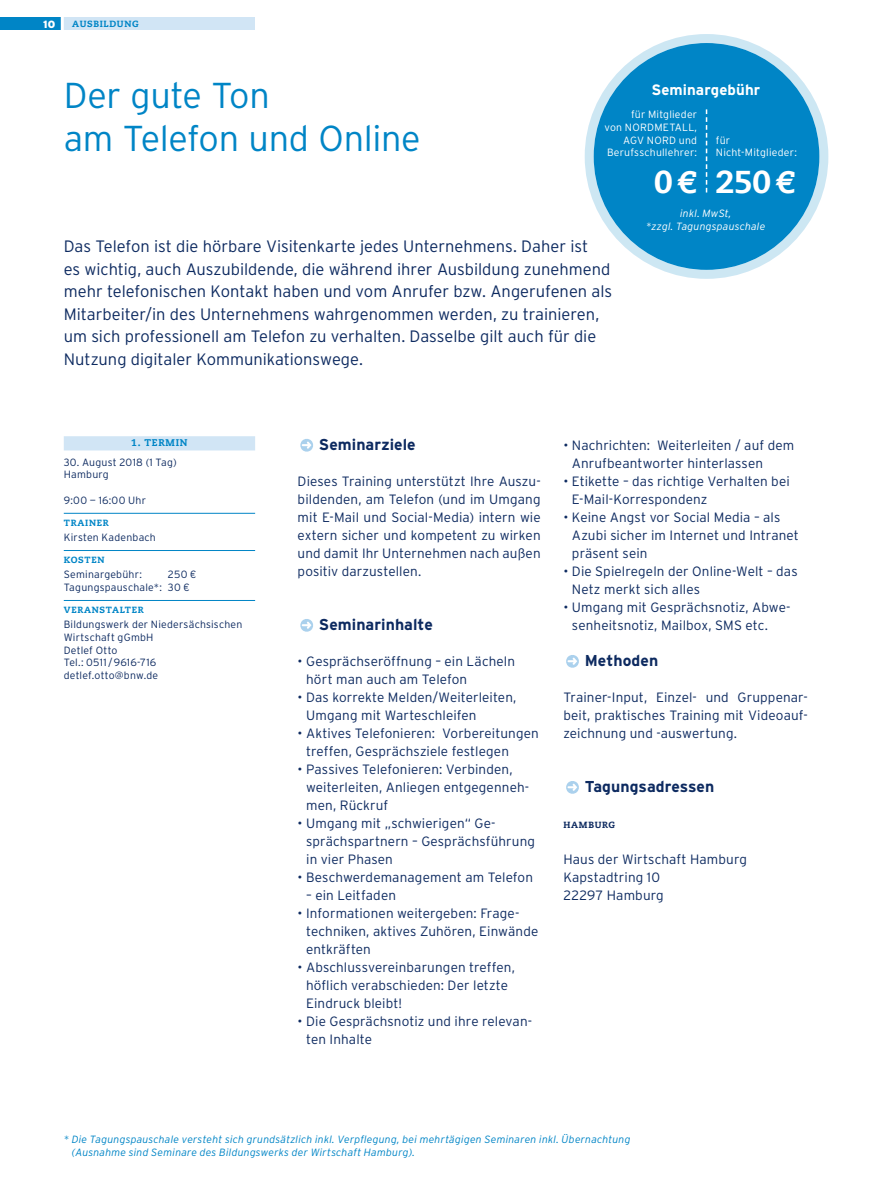
<style>
.page{position:relative;width:893px;height:1191px;background:#fff}
.page>*{position:absolute;margin:0;border:0;box-sizing:border-box;transform-origin:0 0}
.t1{font:300 36px/43.2px "Interstate";letter-spacing:-.01em;color:#0085c6}
.t2{font:800 31.5px "Caecilia Com 85";color:#fff}
.t3{font:300 16.5px/22.5px "Interstate";color:#0d2a60}
.t4{font:700 15.75px "Interstate";letter-spacing:.005em;color:#0d2a60}
.t5{font:700 15px "Interstate";letter-spacing:.005em;color:#fff}
.t6{font:300 13.5px/18px "Interstate";letter-spacing:.01em;color:#0d2a60}
.t7{font:300 10.5px/12.8px "Interstate";letter-spacing:.02em;color:#0d2a60}
.t8{font:italic 300 10.5px/12.8px "Interstate";letter-spacing:.015em;color:#0085c6}
.t9{font:300 10.5px/12.8px "Interstate";letter-spacing:.02em;color:#fff;text-align:right}
.t10{font:italic 300 10.5px/12.8px "Interstate";letter-spacing:.015em;color:#fff;text-align:center}
.t11{font:900 10.5px "Interstate";color:#fff}
.t12{font:800 9.75px "Caecilia";letter-spacing:.075em;color:#0085c6}
.t13{font:800 9px "Caecilia";letter-spacing:.07em;color:#0085c6}
.t14{font:800 9px "Caecilia";letter-spacing:.08em;color:#0d2a60}
</style>
<div class="page">
<div style="left:0;top:17px;width:64px;height:13px;background:#0085c6"></div>
<div style="left:64px;top:17px;width:191px;height:13px;background:#d1e5f5"></div>
<hr style="left:61px;top:15px;width:3px;height:16px;background:#fff">
<div style="left:64px;top:436px;width:191px;height:14px;background:#d1e5f5"></div>
<hr style="left:64px;top:513px;width:191px;height:1px;background:#0085c6">
<hr style="left:64px;top:550px;width:191px;height:1px;background:#0085c6">
<hr style="left:64px;top:600px;width:191px;height:1px;background:#0085c6">
<div style="left:594px;top:43px;width:225px;height:227px;background:#0085c6;border-radius:50%"></div>
<div style="left:585px;top:34px;width:243px;height:245px;border:9px solid #0085c6;border-radius:50%"></div>
<svg style="left:706px;top:109px;width:1px;height:83px"></svg>
<svg style="left:300px;top:439px;width:13px;height:13px"></svg>
<svg style="left:300px;top:619px;width:13px;height:13px"></svg>
<svg style="left:566px;top:655px;width:13px;height:13px"></svg>
<svg style="left:566px;top:781px;width:13px;height:13px"></svg>
<p class="t11" style="left:43px;top:18px;width:14px">10</p>
<p class="t13" style="left:72px;top:18px;width:68px">AUSBILDUNG</p>
<h1 class="t1" style="left:64px;top:73px;width:358px">Der gute Ton<br>am Telefon und Online</h1>
<p class="t5" style="left:651px;top:80px;width:110px">Seminargebühr</p>
<p class="t9" style="left:604px;top:108px;width:94px">für Mitglieder<br>von NORDMETALL,<br>AGV NORD und<br>Berufsschullehrer:</p>
<h2 class="t2" style="left:654px;top:160px;width:44px">0€</h2>
<p class="t9" style="left:716px;top:134px;width:83px;text-align:left">für<br>Nicht-Mitglieder:</p>
<h2 class="t2" style="left:716px;top:160px;width:81px">250€</h2>
<p class="t10" style="left:646px;top:207px;width:121px">inkl. MwSt,<br>*zzgl. Tagungspauschale</p>
<p class="t3" style="left:64px;top:235px;width:550px">Das Telefon ist die hörbare Visitenkarte jedes Unternehmens. Daher ist<br>es wichtig, auch Auszubildende, die während ihrer Ausbildung zunehmend mehr telefonischen Kontakt haben und vom Anrufer bzw. Angerufenen als Mitarbeiter/in des Unternehmens wahrgenommen werden, zu trainieren, um sich professionell am Telefon zu verhalten. Dasselbe gilt auch für die Nutzung digitaler Kommunikationswege.</p>
<p class="t12" style="left:131px;top:437px;width:58px">1. TERMIN</p>
<p class="t7" style="left:64px;top:455px;width:114px">30. August 2018 (1 Tag)<br>Hamburg</p>
<p class="t7" style="left:64px;top:494px;width:84px">9:00 — 16:00 Uhr</p>
<p class="t13" style="left:64px;top:517px;width:46px">TRAINER</p>
<p class="t7" style="left:64px;top:531px;width:94px">Kirsten Kadenbach</p>
<p class="t13" style="left:64px;top:554px;width:42px">KOSTEN</p>
<p class="t7" style="left:64px;top:568px;width:80px">Seminargebühr:</p>
<p class="t7" style="left:64px;top:568px;width:134px;text-indent:104px">250 €<br>Tagungspauschale*: 30 €</p>
<p class="t13" style="left:64px;top:604px;width:81px">VERANSTALTER</p>
<p class="t7" style="left:64px;top:618px;width:180px">Bildungswerk der Niedersächsischen<br>Wirtschaft gGmbH<br>Detlef Otto<br>Tel.: 0511/9616-716 detlef.otto@bnw.de</p>
<p class="t4" style="left:319px;top:435px;width:98px">Seminarziele</p>
<p class="t6" style="left:298px;top:472px;width:245px;text-align:justify">Dieses Training unterstützt Ihre Auszu&shy;bildenden, am Telefon (und im Umgang mit E-Mail und Social-Media) intern wie extern sicher und kompetent zu wirken und damit Ihr Unternehmen nach außen positiv darzustellen.</p>
<p class="t4" style="left:319px;top:615px;width:115px">Seminarinhalte</p>
<p class="t6" style="left:306px;top:652px;width:210px;text-indent:-9px">• Gesprächseröffnung – ein Lächeln hört man auch am Telefon</p>
<p class="t6" style="left:306px;top:688px;width:212px;text-indent:-9px">• Das korrekte Melden/Weiterleiten,<br>Umgang mit Warteschleifen</p>
<p class="t6" style="left:306px;top:724px;width:234px;text-indent:-9px">• Aktives Telefonieren: Vorbereitungen treffen, Gesprächsziele festlegen</p>
<p class="t6" style="left:306px;top:760px;width:225px;text-indent:-9px">• Passives Telefonieren: Verbinden, weiterleiten, Anliegen entgegenneh&shy;men, Rückruf</p>
<p class="t6" style="left:306px;top:814px;width:230px;text-indent:-9px">• Umgang mit „schwierigen“ Ge&shy;sprächspartnern – Gesprächsführung in vier Phasen</p>
<p class="t6" style="left:298px;top:868px;width:237px">• Beschwerdemanagement am Telefon</p>
<p class="t6" style="left:306px;top:886px;width:91px">– ein Leitfaden</p>
<p class="t6" style="left:306px;top:904px;width:234px;text-indent:-9px">• Informationen weitergeben: Frage&shy;techniken, aktives Zuhören, Einwände entkräften</p>
<p class="t6" style="left:306px;top:958px;width:210px;text-indent:-9px">• Abschlussvereinbarungen treffen, höflich verabschieden: Der letzte<br>Eindruck bleibt!</p>
<p class="t6" style="left:306px;top:1012px;width:228px;text-indent:-9px">• Die Gesprächsnotiz und ihre relevan&shy;ten Inhalte</p>
<p class="t6" style="left:572px;top:436px;width:224px;text-indent:-9px">• Nachrichten: Weiterleiten / auf dem<br>Anrufbeantworter hinterlassen</p>
<p class="t6" style="left:572px;top:472px;width:219px;text-indent:-9px">• Etikette – das richtige Verhalten bei<br>E-Mail-Korrespondenz</p>
<p class="t6" style="left:572px;top:508px;width:228px;text-indent:-9px">• Keine Angst vor Social Media – als<br>Azubi sicher im Internet und Intranet präsent sein</p>
<p class="t6" style="left:572px;top:562px;width:227px;text-indent:-9px">• Die Spielregeln der Online-Welt – das<br>Netz merkt sich alles</p>
<p class="t6" style="left:572px;top:598px;width:220px;text-indent:-9px">• Umgang mit Gesprächsnotiz, Abwe&shy;senheitsnotiz, Mailbox, SMS etc.</p>
<p class="t4" style="left:585px;top:651px;width:75px">Methoden</p>
<p class="t6" style="left:563px;top:688px;width:246px;text-align:justify">Trainer-Input, Einzel- und Gruppenar&shy;beit, praktisches Training mit Videoauf&shy;zeichnung und -auswertung.</p>
<p class="t4" style="left:585px;top:777px;width:131px">Tagungsadressen</p>
<p class="t14" style="left:563px;top:819px;width:53px">HAMBURG</p>
<p class="t6" style="left:563px;top:850px;width:185px">Haus der Wirtschaft Hamburg<br>Kapstadtring 10<br>22297 Hamburg</p>
<p class="t8" style="left:72px;top:1132px;width:560px;text-indent:-8px">* Die Tagungspauschale versteht sich grundsätzlich inkl. Verpflegung, bei mehrtägigen Seminaren inkl. Übernachtung (Ausnahme sind Seminare des Bildungswerks der Wirtschaft Hamburg).</p>
</div>
